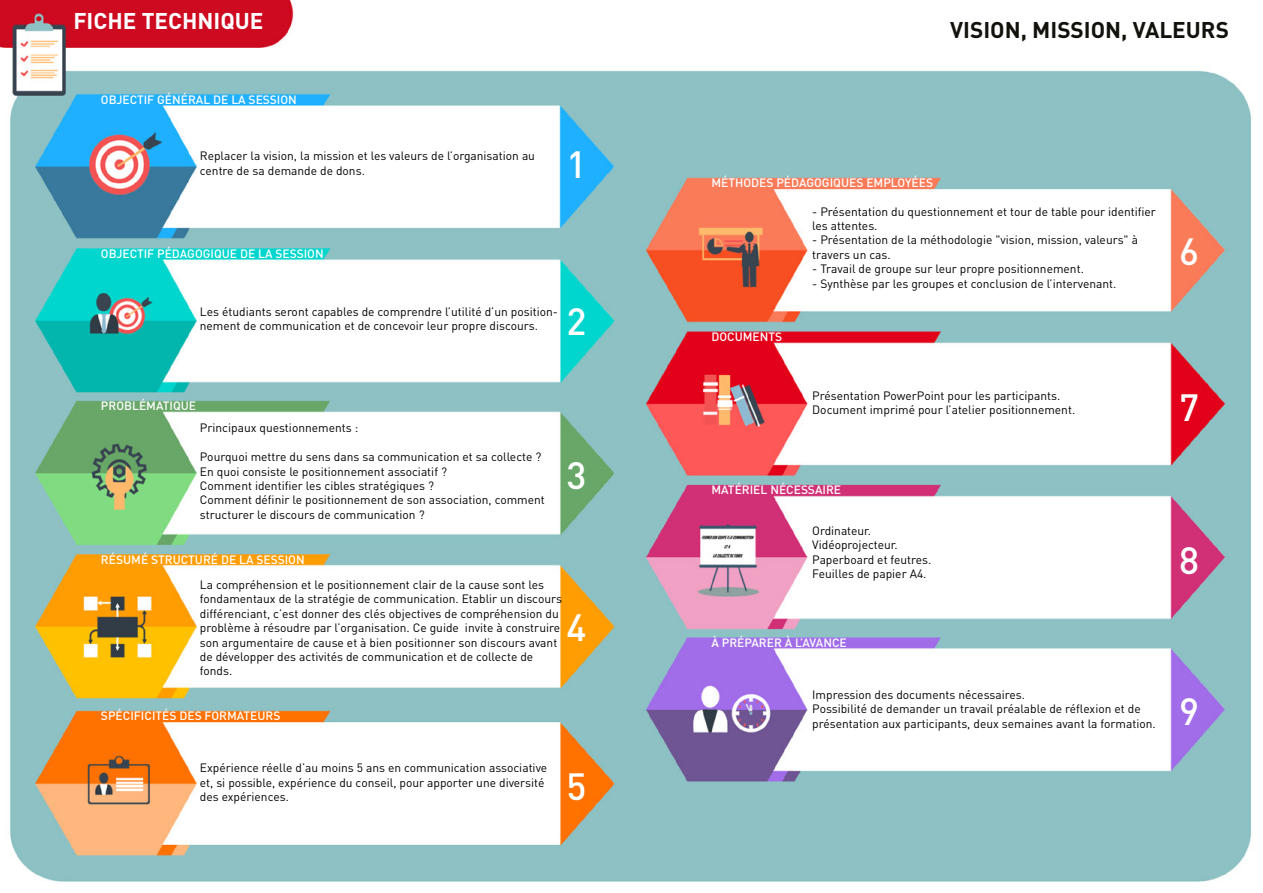
<style>
.page{position:relative;width:1263px;height:893px;background:#fff}
.page>*{position:absolute;margin:0;border:0;box-sizing:border-box;transform-origin:0 0}
.t1{font:500 37.5px "DIN";color:#fff}
.t2{font:700 22.5px "DIN";color:#12110c}
.t3{font:700 22.5px "DIN";color:#fff}
.t4{font:12px/14.4px "DIN";color:#000}
.t5{font:500 12px "DIN";color:#fff}
</style>
<div class="page">
<img style="left:0;top:0;width:1251px;height:882px">
<h2 class="t3" style="left:73px;top:6px;width:192px">FICHE TECHNIQUE</h2>
<p class="t5" style="left:101px;top:92px;width:197px">OBJECTIF GÉNÉRAL DE LA SESSION</p>
<p class="t4" style="left:200px;top:149px;width:337px">Replacer la vision la, mission et les valeurs de ’l organisation au centre de sa demande de dons.</p>
<h1 class="t1" style="left:567px;top:141px;width:21px">1</h1>
<p class="t5" style="left:101px;top:246px;width:224px">OBJECTIF PÉDAGOGIQUE DE LA SESSION</p>
<p class="t4" style="left:200px;top:304px;width:360px">Les étudiants seront capables de comprendre ’l utilité ’d un position-</p>
<p class="t4" style="left:200px;top:318px;width:340px">nement de communication et de concevoir leur propre discours.</p>
<h1 class="t1" style="left:567px;top:298px;width:21px">2</h1>
<p class="t5" style="left:101px;top:398px;width:97px">PROBLÉMATIQUE</p>
<p class="t4" style="left:200px;top:421px;width:160px">Principaux questionnements :</p>
<p class="t4" style="left:200px;top:449px;width:347px">Pourquoi mettre du sens dans sa communication et sa collecte ?<br>En quoi consiste le positionnement associatif ?<br>Comment identifier les cibles stratégiques ?<br>Comment définir le positionnement de son association, comment structurer le discours de communication ?</p>
<p class="t5" style="left:101px;top:552px;width:205px">RÉSUMÉ STRUCTURÉ DE LA SESSION</p>
<h1 class="t1" style="left:567px;top:451px;width:21px">3</h1>
<p class="t4" style="left:200px;top:577px;width:346px">La compréhension et le positionnement clair de la cause sont les</p>
<p class="t4" style="left:200px;top:592px;width:364px">fondamentaux de la stratégie de communication. Etablir un discours</p>
<p class="t4" style="left:200px;top:606px;width:360px">différenciant ’c, est donner des clés objectives de compréhension du</p>
<p class="t4" style="left:465px;top:620px;width:97px">invite à construire</p>
<h1 class="t1" style="left:567px;top:604px;width:21px">4</h1>
<p class="t4" style="left:200px;top:620px;width:359px">problème à résoudre par ’l organisation. Ce guide<br>son argumentaire de cause et à bien positionner son discours avant de développer des activités de communication et de collecte de fonds.</p>
<p class="t5" style="left:101px;top:708px;width:181px">SPÉCIFICITÉS DES FORMATEURS</p>
<p class="t4" style="left:200px;top:761px;width:349px">Expérience réelle ’d au moins 5 ans en communication associative et, si possible, expérience du conseil, pour apporter une diversité des expériences.</p>
<h1 class="t1" style="left:567px;top:762px;width:21px">5</h1>
<h2 class="t2" style="left:950px;top:15px;width:280px">VISION, MISSION, VALEURS</h2>
<p class="t5" style="left:711px;top:175px;width:223px">MÉTHODES PÉDAGOGIQUES EMPLOYÉES</p>
<p class="t5" style="left:711px;top:329px;width:72px">DOCUMENTS</p>
<p class="t4" style="left:812px;top:204px;width:345px">- Présentation du questionnement et tour de table pour identifier les attentes.</p>
<p class="t4" style="left:812px;top:233px;width:327px">- Présentation de la méthodologie "vision, mission, valeurs" à travers un cas.</p>
<p class="t4" style="left:812px;top:261px;width:273px">- Travail de groupe sur leur propre positionnement.</p>
<p class="t4" style="left:812px;top:276px;width:306px">- Synthèse par les groupes et conclusion de ’l intervenant.</p>
<h1 class="t1" style="left:1179px;top:227px;width:21px">6</h1>
<p class="t4" style="left:812px;top:388px;width:265px">Présentation PowerPoint pour les participants.<br>Document imprimé pour ’l atelier positionnement.</p>
<h1 class="t1" style="left:1179px;top:384px;width:21px">7</h1>
<p class="t5" style="left:711px;top:482px;width:131px">MATÉRIEL NÉCESSAIRE</p>
<p class="t4" style="left:812px;top:523px;width:121px">Ordinateur.<br>Vidéoprojecteur.<br>Paperboard et feutres.<br>Feuilles de papier A4.</p>
<p class="t5" style="left:711px;top:635px;width:137px">À PRÉPARER À ’LAVANCE</p>
<p class="t4" style="left:812px;top:687px;width:345px">Impression des documents nécessaires.<br>Possibilité de demander un travail préalable de réflexion et de présentation aux participants, deux semaines avant la formation.</p>
<h1 class="t1" style="left:1179px;top:537px;width:21px">8</h1>
<h1 class="t1" style="left:1179px;top:688px;width:21px">9</h1>
</div>
